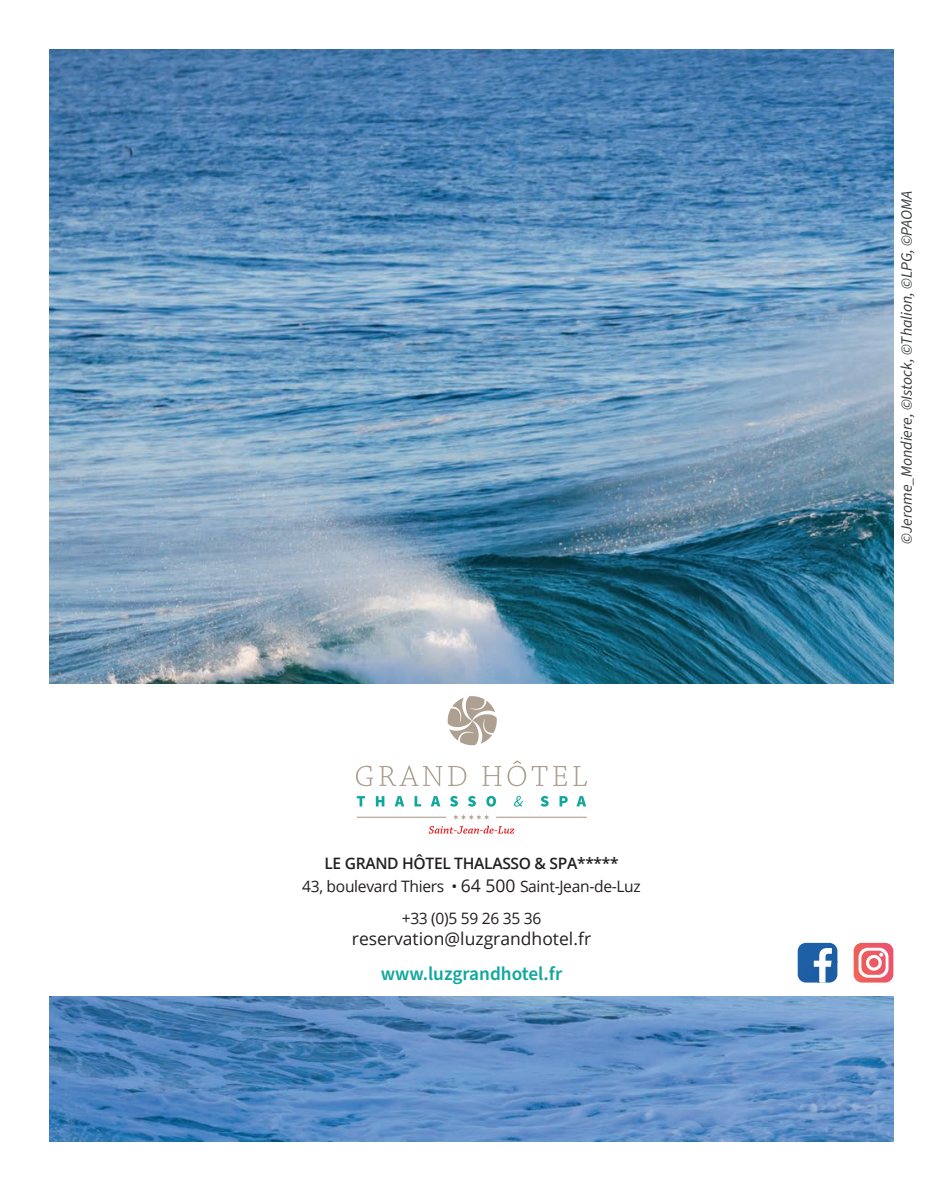
<style>
.page{position:relative;width:943px;height:1191px;background:#fff}
.page>*{position:absolute;margin:0;border:0;box-sizing:border-box;transform-origin:0 0}
.t1{font:600 19.25px "Source Sans Pro";color:#12a79d}
.t2{font:17.5px "Open Sans";color:#231f20}
.t3{font:15.75px/22.8px "Open Sans";letter-spacing:-.02em;color:#231f20;text-align:center}
.t4{font:italic 15.75px "Source Sans Pro";color:#3b3d3f}
.s1{font-weight:600}
.s2{font-size:17.5px}
</style>
<div class="page">
<img style="left:50px;top:50px;width:843px;height:1091px">
<div style="left:0;top:685px;width:943px;height:311px;background:#fff"></div>
<svg style="left:356px;top:765px;width:17px;height:21px"></svg>
<svg style="left:379px;top:765px;width:63px;height:21px"></svg>
<svg style="left:448px;top:766px;width:18px;height:20px"></svg>
<svg style="left:482px;top:766px;width:19px;height:20px"></svg>
<svg style="left:507px;top:760px;width:40px;height:26px"></svg>
<svg style="left:553px;top:766px;width:14px;height:20px"></svg>
<svg style="left:573px;top:766px;width:14px;height:20px"></svg>
<svg style="left:357px;top:796px;width:8px;height:10px"></svg>
<svg style="left:376px;top:796px;width:8px;height:10px"></svg>
<svg style="left:394px;top:796px;width:10px;height:10px"></svg>
<svg style="left:414px;top:796px;width:7px;height:10px"></svg>
<svg style="left:431px;top:796px;width:9px;height:10px"></svg>
<svg style="left:450px;top:796px;width:8px;height:10px"></svg>
<svg style="left:468px;top:796px;width:8px;height:10px"></svg>
<svg style="left:486px;top:796px;width:10px;height:10px"></svg>
<svg style="left:514px;top:796px;width:9px;height:10px"></svg>
<svg style="left:540px;top:796px;width:8px;height:10px"></svg>
<svg style="left:559px;top:796px;width:8px;height:10px"></svg>
<svg style="left:576px;top:796px;width:10px;height:10px"></svg>
<svg style="left:429px;top:814px;width:85px;height:19px"></svg>
<hr style="left:356px;top:816px;width:90px;height:2px;background:#ada090">
<hr style="left:496px;top:816px;width:91px;height:2px;background:#ada090">
<svg style="left:447px;top:696px;width:50px;height:49px"></svg>
<svg style="left:853px;top:943px;width:40px;height:39px"></svg>
<svg style="left:797px;top:943px;width:40px;height:39px"></svg>
<p class="t3" style="left:302px;top:851px;width:340px"><span class="s1">LE GRAND HÔTEL THALASSO &amp; SPA*****<br></span>43, boulevard Thiers • <span class="s2">64 500</span> Saint-Jean-de-Luz</p>
<p class="t3" style="left:402px;top:906px;width:141px">+33 (0)5 59 26 35 36</p>
<p class="t2" style="left:352px;top:927px;width:241px">reservation@luzgrandhotel.fr</p>
<p class="t1" style="left:381px;top:960px;width:183px">www.luzgrandhotel.fr</p>
<p class="t4" style="left:896px;top:543px;width:355px;rotate:-90deg">©Jerome_Mondiere, ©Istock, ©Thalion, ©LPG, ©PAOMA</p>
</div>
